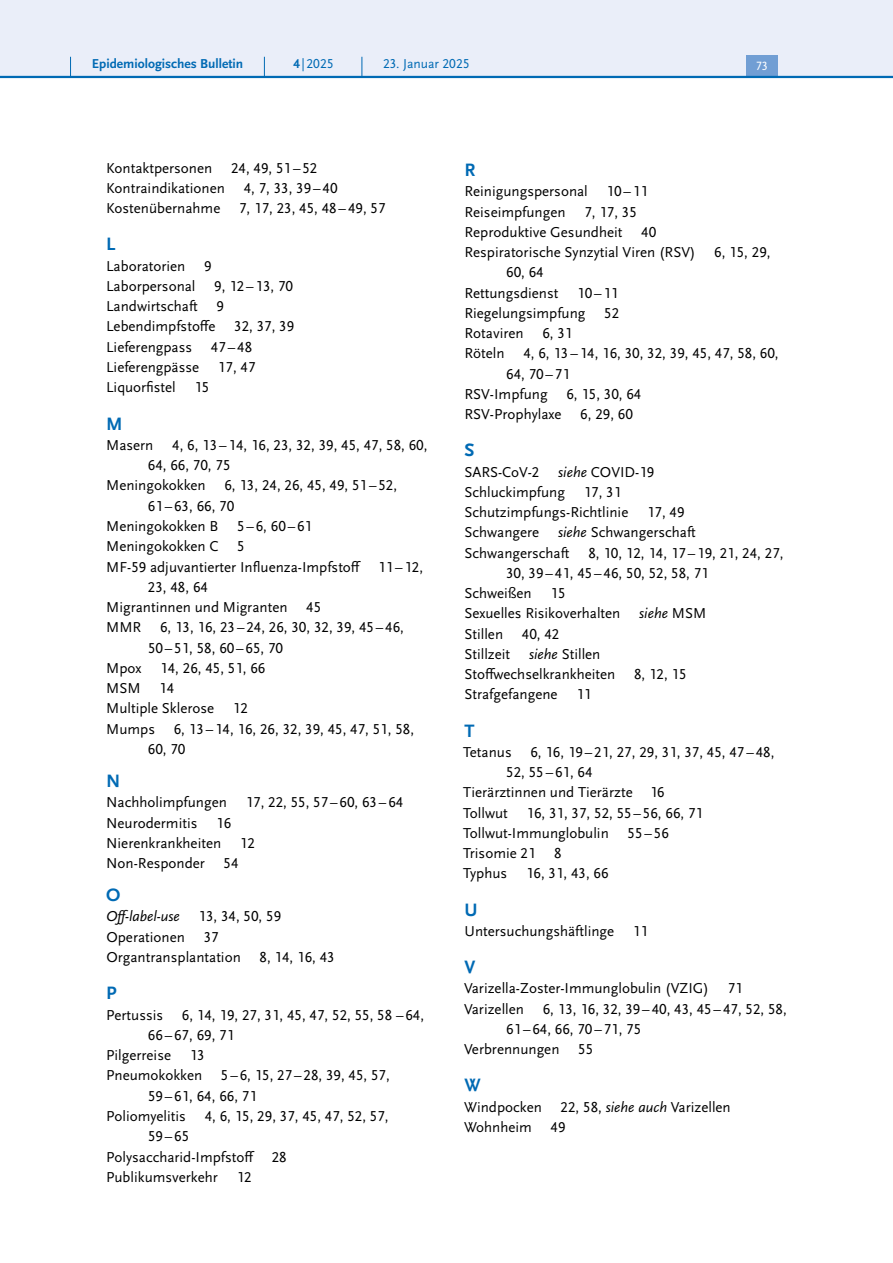
<style>
.page{position:relative;width:893px;height:1263px;background:#fff}
.page>*{position:absolute;margin:0;border:0;box-sizing:border-box;transform-origin:0 0}
.t1{font:700 18.75px "Scala Sans Pro";color:#006ab4}
.t2{font:15px/20.2px "Scala Sans Pro";color:#000}
.t3{font:italic 15px "Scala Sans Pro";letter-spacing:-.005em;color:#000}
.t4{font:700 13.5px "Scala Sans Pro";color:#006ab4}
.t5{font:13.5px "Scala Sans Pro";color:#006ab4}
.t6{font:12.45px "Scala Sans Pro";color:#fff}
.s1{font-weight:700}
.s2{font-style:normal}
.s3{font-style:italic}
</style>
<div class="page">
<div style="left:0;top:0;width:893px;height:77px;background:#eaeef9"></div>
<div style="left:746px;top:55px;width:32px;height:21px;background:#719ed4"></div>
<hr style="left:0;top:76px;width:893px;height:2px;background:#006ab4">
<svg style="left:70px;top:57px;width:1px;height:19px"></svg>
<svg style="left:264px;top:57px;width:1px;height:19px"></svg>
<svg style="left:362px;top:57px;width:1px;height:19px"></svg>
<p class="t4" style="left:92px;top:55px;width:153px">Epidemiologisches Bulletin</p>
<p class="t5" style="left:293px;top:55px;width:42px"><span class="s1">4</span> |2025</p>
<p class="t5" style="left:383px;top:55px;width:88px">23. Januar 2025</p>
<p class="t6" style="left:756px;top:59px;width:13px">73</p>
<p class="t2" style="left:106px;top:157px;width:213px">Kontaktpersonen 24, 49, 51 – 52</p>
<p class="t2" style="left:106px;top:178px;width:233px">Kontraindikationen 4, 7, 33, 39 –40</p>
<p class="t2" style="left:106px;top:198px;width:281px">Kostenübernahme 7, 17, 23, 45, 48–49, 57</p>
<p class="t1" style="left:106px;top:233px;width:11px">L</p>
<p class="t2" style="left:106px;top:256px;width:107px">Laboratorien 9</p>
<p class="t2" style="left:106px;top:276px;width:188px">Laborpersonal 9, 12–13, 70</p>
<p class="t2" style="left:106px;top:296px;width:119px">Landwirtschaft 9</p>
<p class="t2" style="left:106px;top:316px;width:190px">Lebendimpfstoffe 32, 37, 39</p>
<p class="t2" style="left:106px;top:337px;width:147px">Lieferengpass 47 – 48</p>
<p class="t2" style="left:106px;top:357px;width:151px">Lieferengpässe 17, 47</p>
<p class="t2" style="left:106px;top:377px;width:105px">Liquorfistel 15</p>
<p class="t1" style="left:106px;top:412px;width:18px">M</p>
<p class="t2" style="left:148px;top:435px;width:281px;text-indent:-42px">Masern 4, 6, 13–14, 16, 23, 32, 39, 45, 47, 58, 60,<br>64, 66, 70, 75</p>
<p class="t2" style="left:148px;top:475px;width:251px;text-indent:-42px">Meningokokken 6, 13, 24, 26, 45, 49, 51–52,<br>61–63, 66, 70</p>
<p class="t2" style="left:106px;top:516px;width:207px">Meningokokken B 5 – 6, 60 – 61</p>
<p class="t2" style="left:106px;top:536px;width:140px">Meningokokken C 5</p>
<p class="t2" style="left:148px;top:556px;width:277px;text-indent:-42px">MF-59 adjuvantierter Influenza-Impfstoff 11–12,<br>23, 48, 64</p>
<p class="t2" style="left:106px;top:597px;width:217px">Migrantinnen und Migranten 45</p>
<p class="t2" style="left:148px;top:617px;width:258px;text-indent:-42px">MMR 6, 13, 16, 23– 24, 26, 30, 32, 39, 45– 46,<br>50–51, 58, 60–65, 70</p>
<p class="t2" style="left:106px;top:658px;width:161px">Mpox 14, 26, 45, 51, 66</p>
<p class="t2" style="left:106px;top:678px;width:70px">MSM 14</p>
<p class="t2" style="left:106px;top:698px;width:143px">Multiple Sklerose 12</p>
<p class="t2" style="left:148px;top:719px;width:268px;text-indent:-42px">Mumps 6, 13–14, 16, 26, 32, 39, 45, 47, 51, 58,<br>60, 70</p>
<p class="t1" style="left:106px;top:770px;width:16px">N</p>
<p class="t2" style="left:106px;top:792px;width:299px">Nachholimpfungen 17, 22, 55, 57–60, 63–64</p>
<p class="t2" style="left:106px;top:812px;width:126px">Neurodermitis 16</p>
<p class="t2" style="left:106px;top:833px;width:150px">Nierenkrankheiten 12</p>
<p class="t2" style="left:106px;top:853px;width:134px">Non-Responder 54</p>
<p class="t1" style="left:106px;top:884px;width:16px">O</p>
<p class="t3" style="left:106px;top:908px;width:177px">Off-label-use <span class="s2">13, 34, 50, 59</span></p>
<p class="t2" style="left:106px;top:927px;width:114px">Operationen 37</p>
<p class="t2" style="left:106px;top:947px;width:230px">Organtransplantation 8, 14, 16, 43</p>
<p class="t1" style="left:106px;top:982px;width:12px">P</p>
<p class="t2" style="left:148px;top:1004px;width:278px;text-indent:-42px">Pertussis 6, 14, 19, 27, 31, 45, 47, 52, 55, 58 –64,<br>66 – 67, 69, 71</p>
<p class="t2" style="left:106px;top:1045px;width:100px">Pilgerreise 13</p>
<p class="t2" style="left:148px;top:1065px;width:243px;text-indent:-42px">Pneumokokken 5–6, 15, 27–28, 39, 45, 57,<br>59–61, 64, 66, 71</p>
<p class="t2" style="left:148px;top:1106px;width:242px;text-indent:-42px">Poliomyelitis 4, 6, 15, 29, 37, 45, 47, 52, 57,<br>59–65</p>
<p class="t2" style="left:106px;top:1146px;width:182px">Polysaccharid-Impfstoff 28</p>
<p class="t2" style="left:106px;top:1167px;width:147px">Publikumsverkehr 12</p>
<p class="t1" style="left:465px;top:159px;width:12px">R</p>
<p class="t2" style="left:464px;top:181px;width:185px">Reinigungspersonal 10–11</p>
<p class="t2" style="left:464px;top:201px;width:174px">Reiseimpfungen 7, 17, 35</p>
<p class="t2" style="left:464px;top:222px;width:193px">Reproduktive Gesundheit 40</p>
<p class="t2" style="left:506px;top:242px;width:266px;text-indent:-42px">Respiratorische Synzytial Viren (RSV) 6, 15, 29,<br>60, 64</p>
<p class="t2" style="left:464px;top:282px;width:156px">Rettungsdienst 10–11</p>
<p class="t2" style="left:464px;top:303px;width:156px">Riegelungsimpfung 52</p>
<p class="t2" style="left:464px;top:323px;width:109px">Rotaviren 6, 31</p>
<p class="t2" style="left:506px;top:343px;width:274px;text-indent:-42px">Röteln 4, 6, 13–14, 16, 30, 32, 39, 45, 47, 58, 60,<br>64, 70–71</p>
<p class="t2" style="left:464px;top:384px;width:178px">RSV-Impfung 6, 15, 30, 64</p>
<p class="t2" style="left:464px;top:404px;width:170px">RSV-Prophylaxe 6, 29, 60</p>
<p class="t1" style="left:465px;top:439px;width:12px">S</p>
<p class="t2" style="left:464px;top:461px;width:191px">SARS-CoV-2 <span class="s3">siehe</span> COVID-19</p>
<p class="t2" style="left:464px;top:482px;width:158px">Schluckimpfung 17, 31</p>
<p class="t2" style="left:464px;top:502px;width:222px">Schutzimpfungs-Richtlinie 17, 49</p>
<p class="t2" style="left:464px;top:522px;width:233px">Schwangere <span class="s3">siehe</span> Schwangerschaft</p>
<p class="t2" style="left:506px;top:542px;width:279px;text-indent:-42px">Schwangerschaft 8, 10, 12, 14, 17–19, 21, 24, 27,<br>30, 39–41, 45–46, 50, 52, 58, 71</p>
<p class="t2" style="left:464px;top:583px;width:103px">Schweißen 15</p>
<p class="t2" style="left:464px;top:603px;width:243px">Sexuelles Risikoverhalten <span class="s3">siehe</span> MSM</p>
<p class="t2" style="left:464px;top:623px;width:97px">Stillen 40, 42</p>
<p class="t2" style="left:464px;top:644px;width:137px">Stillzeit <span class="s3">siehe</span> Stillen</p>
<p class="t2" style="left:464px;top:664px;width:152px">Stoffwechselkrankheiten</p>
<p class="t2" style="left:634px;top:664px;width:54px">8, 12, 15</p>
<p class="t2" style="left:464px;top:684px;width:128px">Strafgefangene 11</p>
<p class="t1" style="left:465px;top:719px;width:12px">T</p>
<p class="t2" style="left:506px;top:742px;width:270px;text-indent:-43px">Tetanus 6, 16, 19–21, 27, 29, 31, 37, 45, 47–48,<br>52, 55–61, 64</p>
<p class="t2" style="left:463px;top:782px;width:171px">Tierärztinnen und Tierärzte</p>
<p class="t2" style="left:651px;top:782px;width:15px">16</p>
<p class="t2" style="left:463px;top:802px;width:241px">Tollwut 16, 31, 37, 52, 55 –56, 66, 71</p>
<p class="t2" style="left:463px;top:823px;width:207px">Tollwut-Immunglobulin 55 – 56</p>
<p class="t2" style="left:463px;top:843px;width:100px">Trisomie 21 8</p>
<p class="t2" style="left:463px;top:863px;width:147px">Typhus 16, 31, 43, 66</p>
<p class="t1" style="left:465px;top:898px;width:15px">U</p>
<p class="t2" style="left:465px;top:921px;width:185px">Untersuchungshäftlinge 11</p>
<p class="t1" style="left:465px;top:956px;width:12px">V</p>
<p class="t2" style="left:464px;top:978px;width:280px">Varizella-Zoster-Immunglobulin (VZIG) 71</p>
<p class="t2" style="left:506px;top:998px;width:282px;text-indent:-42px">Varizellen 6, 13, 16, 32, 39 – 40, 43, 45–47, 52, 58,<br>61–64, 66, 70 – 71, 75</p>
<p class="t2" style="left:464px;top:1039px;width:131px">Verbrennungen 55</p>
<p class="t1" style="left:465px;top:1074px;width:18px">W</p>
<p class="t2" style="left:464px;top:1096px;width:268px">Windpocken 22, 58, <span class="s3">siehe auch</span> Varizellen</p>
<p class="t2" style="left:464px;top:1117px;width:103px">Wohnheim 49</p>
</div>
